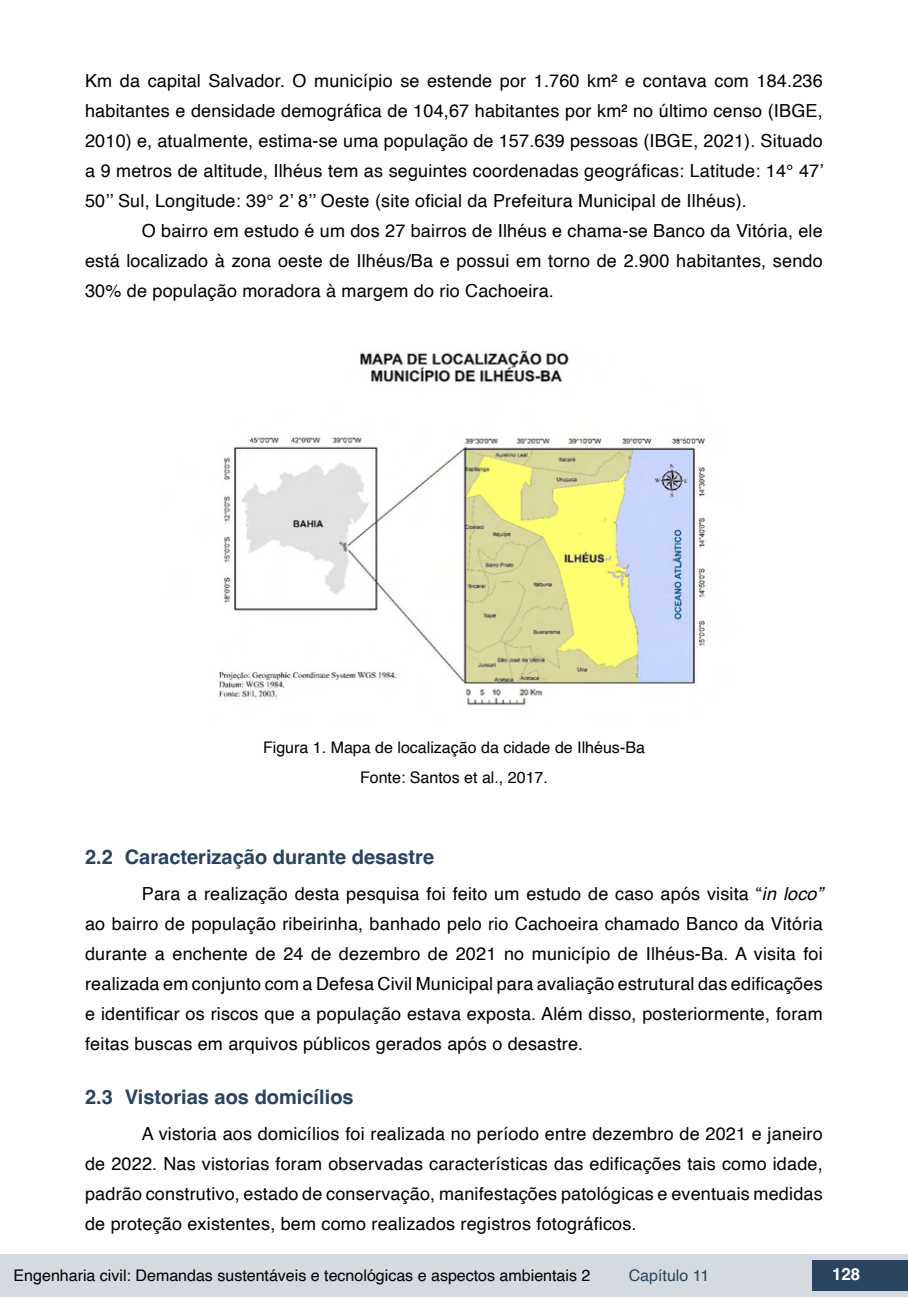
<style>
.page{position:relative;width:908px;height:1304px;background:#fff}
.page>*{position:absolute;margin:0;border:0;box-sizing:border-box;transform-origin:0 0}
.t1{font:700 20px "Helvetica";color:#2a435e}
.t2{font:18px/30px "Helvetica";letter-spacing:.01em;color:#000;text-align:justify}
.t3{font:700 16.8px "Helvetica";color:#fff}
.t4{font:16px/30.6px "Helvetica";color:#000;text-align:center}
.t5{font:16px "Helvetica";color:#2a435e}
.s1{font-style:italic}
</style>
<div class="page">
<div style="left:0;top:1254px;width:906px;height:43px;background:#d4dadf"></div>
<div style="left:812px;top:1261px;width:95px;height:30px;background:#2a435e"></div>
<img style="left:219px;top:350px;width:488px;height:356px">
<p class="t2" style="left:85px;top:66px;width:739px">Km da capital Salvador. O município se estende por 1.760 km² e contava com 184.236 habitantes e densidade demográfica de 104,67 habitantes por km² no último censo (IBGE, 2010) e, atualmente, estima-se uma população de 157.639 pessoas (IBGE, 2021). Situado a 9 metros de altitude, Ilhéus tem as seguintes coordenadas geográficas: Latitude: 14° 47’ 50’’ Sul, Longitude: 39° 2’ 8’’ Oeste (site oficial da Prefeitura Municipal de Ilhéus).</p>
<p class="t2" style="left:85px;top:216px;width:738px;text-indent:57px">O bairro em estudo é um dos 27 bairros de Ilhéus e chama-se Banco da Vitória, ele está localizado à zona oeste de Ilhéus/Ba e possui em torno de 2.900 habitantes, sendo 30% de população moradora à margem do rio Cachoeira.</p>
<p class="t4" style="left:263px;top:732px;width:383px">Figura 1. Mapa de localização da cidade de Ilhéus-Ba<br>Fonte: Santos et al., 2017.</p>
<p class="t1" style="left:85px;top:845px;width:350px">2.2 Caracterização durante desastre</p>
<p class="t2" style="left:85px;top:879px;width:738px;text-indent:57px">Para a realização desta pesquisa foi feito um estudo de caso após visita “<span class="s1">in loco” </span>ao bairro de população ribeirinha, banhado pelo rio Cachoeira chamado Banco da Vitória durante a enchente de 24 de dezembro de 2021 no município de Ilhéus-Ba. A visita foi realizada em conjunto com a Defesa Civil Municipal para avaliação estrutural das edificações e identificar os riscos que a população estava exposta. Além disso, posteriormente, foram feitas buscas em arquivos públicos gerados após o desastre.</p>
<p class="t1" style="left:85px;top:1085px;width:270px">2.3 Vistorias aos domicílios</p>
<p class="t2" style="left:85px;top:1119px;width:738px;text-indent:57px">A vistoria aos domicílios foi realizada no período entre dezembro de 2021 e janeiro de 2022. Nas vistorias foram observadas características das edificações tais como idade, padrão construtivo, estado de conservação, manifestações patológicas e eventuais medidas de proteção existentes, bem como realizados registros fotográficos.</p>
<p class="t4" style="left:14px;top:1260px;width:578px">Engenharia civil: Demandas sustentáveis e tecnológicas e aspectos ambientais 2</p>
<p class="t5" style="left:628px;top:1263px;width:82px">Capítulo 11</p>
<p class="t3" style="left:831px;top:1264px;width:30px">128</p>
</div>
